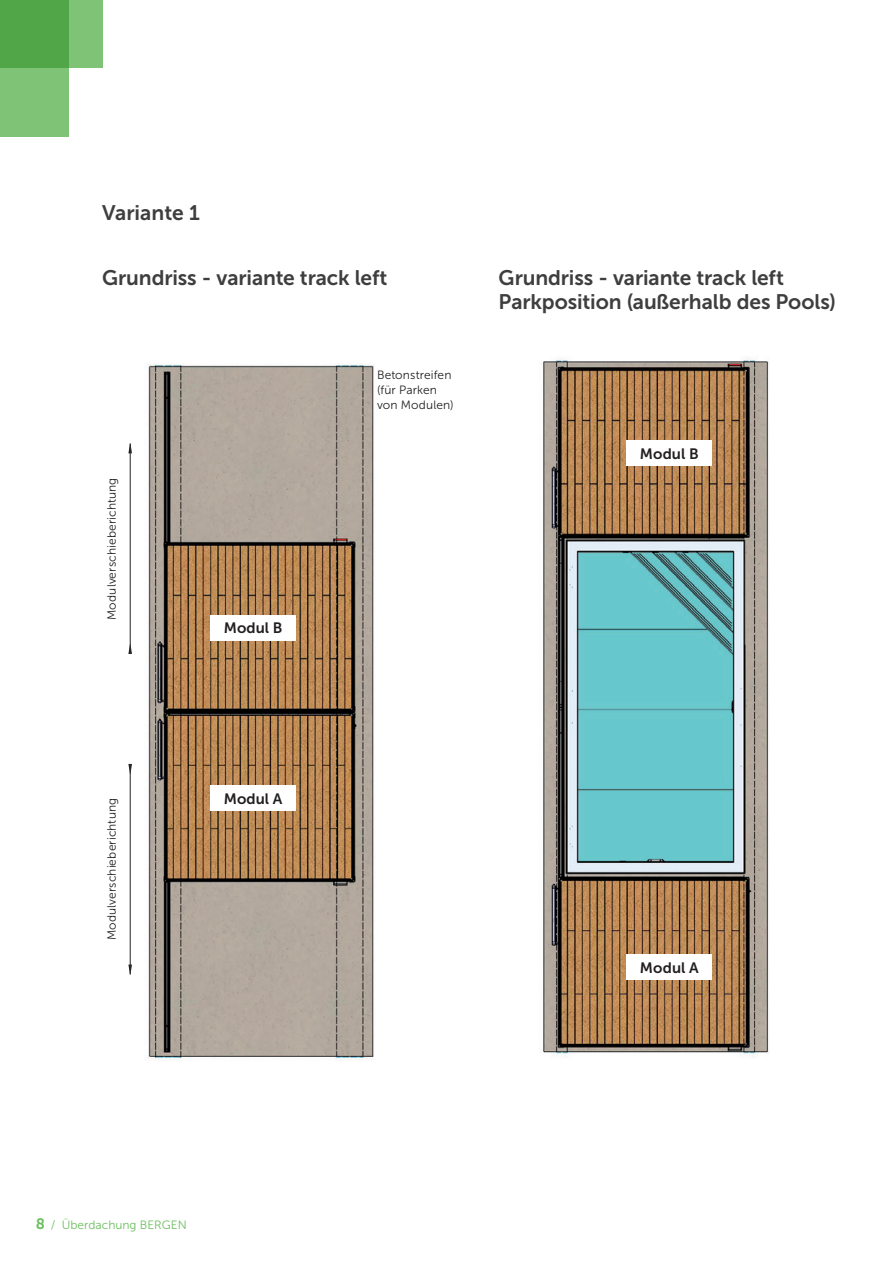
<style>
.page{position:relative;width:893px;height:1263px;background:#fff}
.page>*{position:absolute;margin:0;border:0;box-sizing:border-box;transform-origin:0 0}
.h2_Header{font:21px "Museo Sans 700";letter-spacing:-.005em;color:#3e3e3f}
.t1{font:15px "Museo Sans 700";letter-spacing:.005em;color:#231f20}
.t2{font:12px/15px "Museo Sans 300";letter-spacing:.01em;color:#231f20}
.t3{font:12px "Museo Sans 300";color:#6abf5d}
.s1{font-family:"Museo Sans 700";font-size:15px}
</style>
<div class="page">
<div style="left:0;top:0;width:103px;height:68px;background:#7fc376"></div>
<svg style="left:0;top:0;width:69px;height:137px;background:#68b55e"></svg>
<img style="left:148px;top:363px;width:226px;height:697px">
<img style="left:543px;top:357px;width:226px;height:700px">
<hr style="left:130px;top:443px;width:1px;height:211px;background:#231f20">
<svg style="left:128px;top:443px;width:4px;height:10px"></svg>
<svg style="left:128px;top:644px;width:4px;height:10px"></svg>
<hr style="left:130px;top:764px;width:1px;height:210px;background:#231f20">
<svg style="left:128px;top:964px;width:4px;height:10px"></svg>
<svg style="left:128px;top:764px;width:4px;height:10px"></svg>
<div style="left:211px;top:615px;width:85px;height:25px;background:#fff"></div>
<div style="left:211px;top:785px;width:85px;height:26px;background:#fff"></div>
<div style="left:627px;top:440px;width:85px;height:26px;background:#fff"></div>
<div style="left:627px;top:954px;width:85px;height:26px;background:#fff"></div>
<p class="h2_Header" style="left:102px;top:201px;width:99px">Variante 1</p>
<p class="h2_Header" style="left:102px;top:267px;width:287px">Grundriss - variante track left</p>
<p class="h2_Header" style="left:499px;top:267px;width:287px">Grundriss - variante track left</p>
<p class="h2_Header" style="left:499px;top:291px;width:339px">Parkposition (außerhalb des Pools)</p>
<p class="t2" style="left:104px;top:620px;width:144px;rotate:-90deg">Modulverschieberichtung</p>
<p class="t2" style="left:104px;top:940px;width:144px;rotate:-90deg">Modulverschieberichtung</p>
<p class="t1" style="left:224px;top:620px;width:60px">Modul B</p>
<p class="t1" style="left:224px;top:790px;width:60px">Modul A</p>
<p class="t2" style="left:377px;top:367px;width:78px">Betonstreifen (für Parken von Modulen)</p>
<p class="t3" style="left:36px;top:1218px;width:153px"><span class="s1">8</span> / Überdachung BERGEN</p>
<p class="t1" style="left:640px;top:445px;width:60px">Modul B</p>
<p class="t1" style="left:640px;top:959px;width:60px">Modul A</p>
</div>
